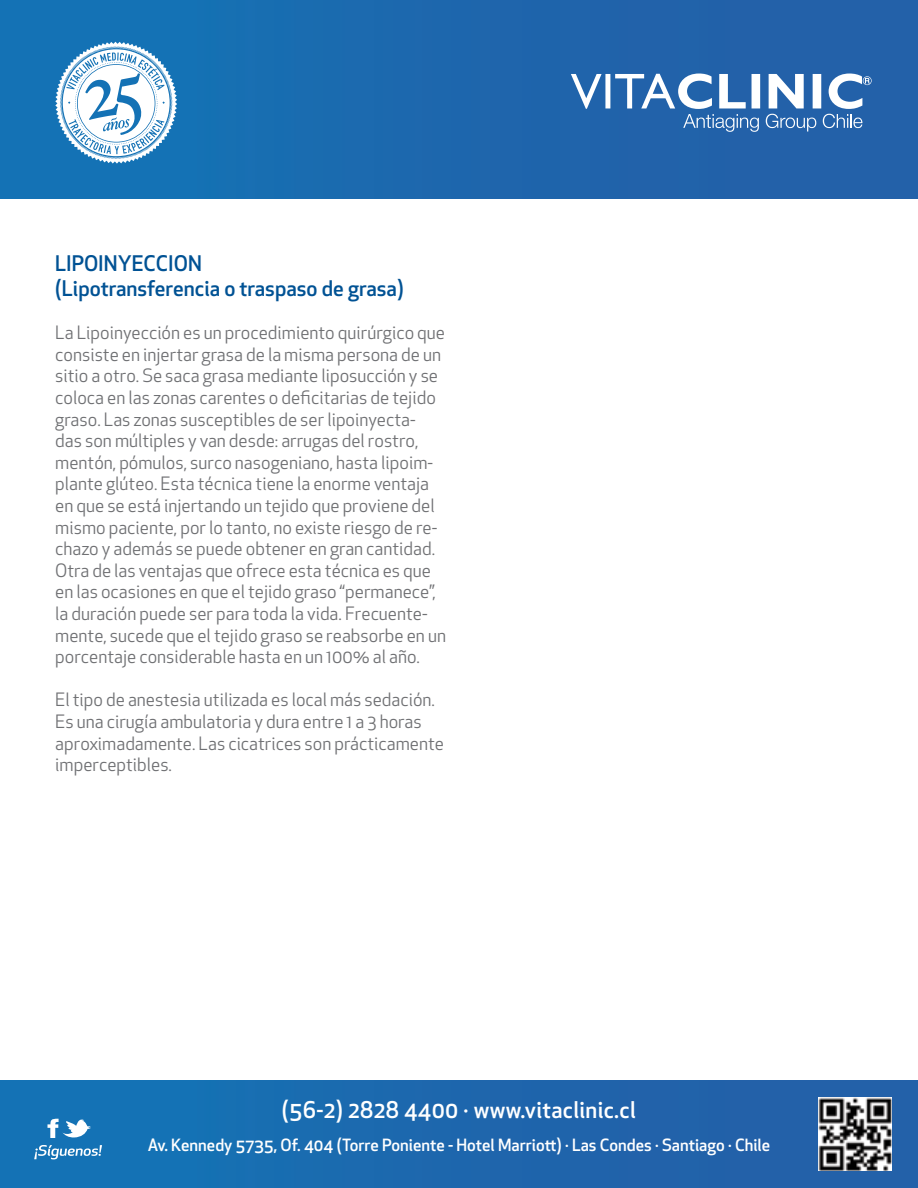
<style>
.page{position:relative;width:918px;height:1188px;background:#fff}
.page>*{position:absolute;margin:0;border:0;box-sizing:border-box;transform-origin:0 0}
.t1{font:500 22.5px "Apex New";letter-spacing:.015em;color:#fff}
.t2{font:500 21px/25.2px "Apex New";color:#005294}
.t3{font:18px/21.6px "Apex New";color:#6f7073}
.t4{font:500 16.5px "Apex New";color:#fff}
</style>
<div class="page">
<div style="left:0;top:0;width:918px;height:199px;background:#1e66ad"></div>
<div style="left:0;top:1080px;width:918px;height:108px;background:#1d67ad"></div>
<svg style="left:571px;top:74px;width:31px;height:35px"></svg>
<div style="left:605px;top:74px;width:5px;height:34px;background:#fff"></div>
<div style="left:752px;top:74px;width:8px;height:34px;background:#fff"></div>
<svg style="left:769px;top:74px;width:35px;height:34px"></svg>
<div style="left:813px;top:74px;width:8px;height:34px;background:#fff"></div>
<svg style="left:766px;top:114px;width:50px;height:18px"></svg>
<svg style="left:823px;top:74px;width:49px;height:54px"></svg>
<svg style="left:615px;top:74px;width:144px;height:58px"></svg>
<svg style="left:55px;top:42px;width:122px;height:122px"></svg>
<img style="left:818px;top:1098px;width:73px;height:73px">
<svg style="left:48px;top:1118px;width:43px;height:20px"></svg>
<svg style="left:34px;top:1145px;width:68px;height:14px"></svg>
<p class="t2" style="left:55px;top:250px;width:350px">LIPOINYECCION<br>(Lipotransferencia o traspaso de grasa)</p>
<p class="t3" style="left:55px;top:322px;width:392px">La Lipoinyección es un procedimiento quirúrgico que consiste en injertar grasa de la misma persona de un sitio a otro. Se saca grasa mediante liposucción y se coloca en las zonas carentes o deficitarias de tejido graso. Las zonas susceptibles de ser lipoinyecta&shy;das son múltiples y van desde: arrugas del rostro, mentón, pómulos, surco nasogeniano, hasta lipoim&shy;plante glúteo. Esta técnica tiene la enorme ventaja en que se está injertando un tejido que proviene del mismo paciente, por lo tanto, no existe riesgo de re&shy;chazo y además se puede obtener en gran cantidad.<br>Otra de las ventajas que ofrece esta técnica es que en las ocasiones en que el tejido graso “permanece”, la duración puede ser para toda la vida. Frecuente&shy;mente, sucede que el tejido graso se reabsorbe en un porcentaje considerable hasta en un 100% al año.</p>
<p class="t3" style="left:55px;top:689px;width:390px">El tipo de anestesia utilizada es local más sedación.<br>Es una cirugía ambulatoria y dura entre 1 a 3 horas aproximadamente. Las cicatrices son prácticamente imperceptibles.</p>
<p class="t1" style="left:282px;top:1095px;width:355px">(56-2) 2828 4400 · www.vitaclinic.cl</p>
<p class="t4" style="left:148px;top:1134px;width:624px">Av. Kennedy 5735, Of. 404 (Torre Poniente - Hotel Marriott) · Las Condes · Santiago · Chile</p>
</div>
